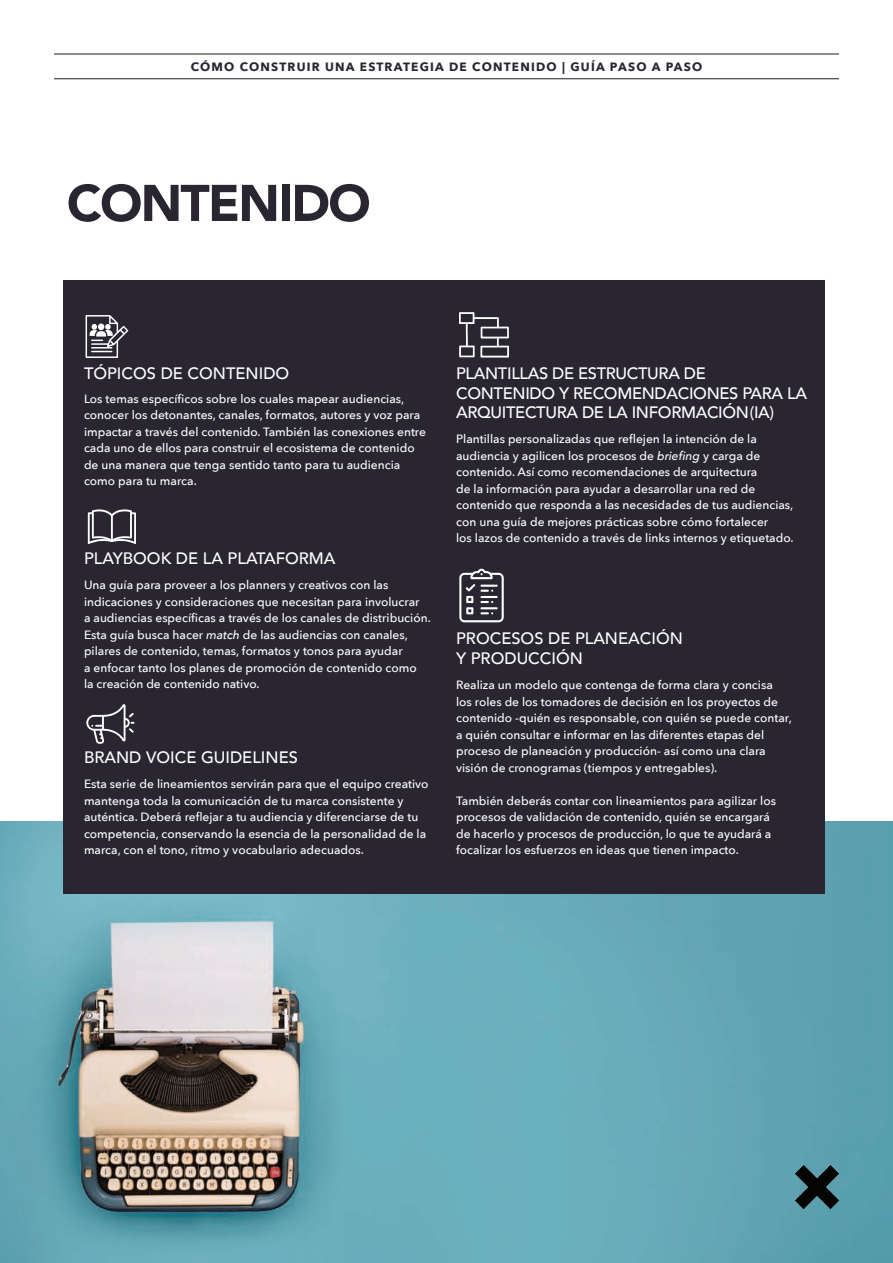
<style>
.page{position:relative;width:893px;height:1263px;background:#fff}
.page>*{position:absolute;margin:0;border:0;box-sizing:border-box;transform-origin:0 0}
.t1{font:900 51px "Avenir";letter-spacing:-.035em;color:#292632}
.t2{font:500 16.5px/19.8px "Avenir";letter-spacing:-.01em;color:#fff}
.t3{font:500 12px/16.5px "Avenir Next";color:#fff}
.t4{font:700 12px "Avenir Next";letter-spacing:.1em;color:#292632}
.s1{font-style:italic}
</style>
<div class="page">
<img style="left:0;top:821px;width:893px;height:442px">
<div style="left:64px;top:280px;width:761px;height:613px;background:#292632"></div>
<svg style="left:86px;top:315px;width:42px;height:43px"></svg>
<svg style="left:88px;top:509px;width:48px;height:35px"></svg>
<svg style="left:459px;top:312px;width:50px;height:45px"></svg>
<svg style="left:459px;top:569px;width:45px;height:53px"></svg>
<svg style="left:86px;top:704px;width:48px;height:40px"></svg>
<hr style="left:54px;top:78px;width:785px;height:1px;background:#292632">
<hr style="left:54px;top:53px;width:785px;height:2px;background:#292632">
<p class="t4" style="left:191px;top:56px;width:513px">CÓMO CONSTRUIR UNA ESTRATEGIA DE CONTENIDO | GUÍA PASO A PASO</p>
<h1 class="t1" style="left:67px;top:159px;width:305px">CONTENIDO</h1>
<h2 class="t2" style="left:84px;top:362px;width:207px">TÓPICOS DE CONTENIDO</h2>
<h2 class="t2" style="left:456px;top:362px;width:352px">PLANTILLAS DE ESTRUCTURA DE<br>CONTENIDO Y RECOMENDACIONES PARA LA<br>ARQUITECTURA DE LA INFORMACIÓN(IA)</h2>
<p class="t3" style="left:84px;top:390px;width:343px">Los temas específicos sobre los cuales mapear audiencias, conocer los detonantes, canales, formatos, autores y voz para impactar a través del contenido. También las conexiones entre cada uno de ellos para construir el ecosistema de contenido de una manera que tenga sentido tanto para tu audiencia como para tu marca.</p>
<p class="t3" style="left:456px;top:430px;width:339px">Plantillas personalizadas que reflejen la intención de la audiencia y agilicen los procesos de <span class="s1">briefing</span> y carga de contenido. Así como recomendaciones de arquitectura<br>de la información para ayudar a desarrollar una red de contenido que responda a las necesidades de tus audiencias, con una guía de mejores prácticas sobre cómo fortalecer<br>los lazos de contenido a través de links internos y etiquetado.</p>
<h2 class="t2" style="left:84px;top:547px;width:253px">PLAYBOOK DE LA PLATAFORMA</h2>
<p class="t3" style="left:84px;top:576px;width:348px">Una guía para proveer a los planners y creativos con las indicaciones y consideraciones que necesitan para involucrar<br>a audiencias específicas a través de los canales de distribución.<br>Esta guía busca hacer <span class="s1">match</span> de las audiencias con canales, pilares de contenido, temas, formatos y tonos para ayudar<br>a enfocar tanto los planes de promoción de contenido como<br>la creación de contenido nativo.</p>
<h2 class="t2" style="left:84px;top:746px;width:215px">BRAND VOICE GUIDELINES</h2>
<p class="t3" style="left:84px;top:775px;width:346px">Esta serie de lineamientos servirán para que el equipo creativo mantenga toda la comunicación de tu marca consistente y auténtica. Deberá reflejar a tu audiencia y diferenciarse de tu competencia, conservando la esencia de la personalidad de la marca, con el tono, ritmo y vocabulario adecuados.</p>
<h2 class="t2" style="left:456px;top:628px;width:228px">PROCESOS DE PLANEACIÓN<br>Y PRODUCCIÓN</h2>
<p class="t3" style="left:456px;top:676px;width:337px">Realiza un modelo que contenga de forma clara y concisa<br>los roles de los tomadores de decisión en los proyectos de contenido -quién es responsable, con quién se puede contar, a quién consultar e informar en las diferentes etapas del proceso de planeación y producción- así como una clara visión de cronogramas (tiempos y entregables).</p>
<p class="t3" style="left:456px;top:792px;width:321px">También deberás contar con lineamientos para agilizar los procesos de validación de contenido, quién se encargará de hacerlo y procesos de producción, lo que te ayudará a focalizar los esfuerzos en ideas que tienen impacto.</p>
</div>
